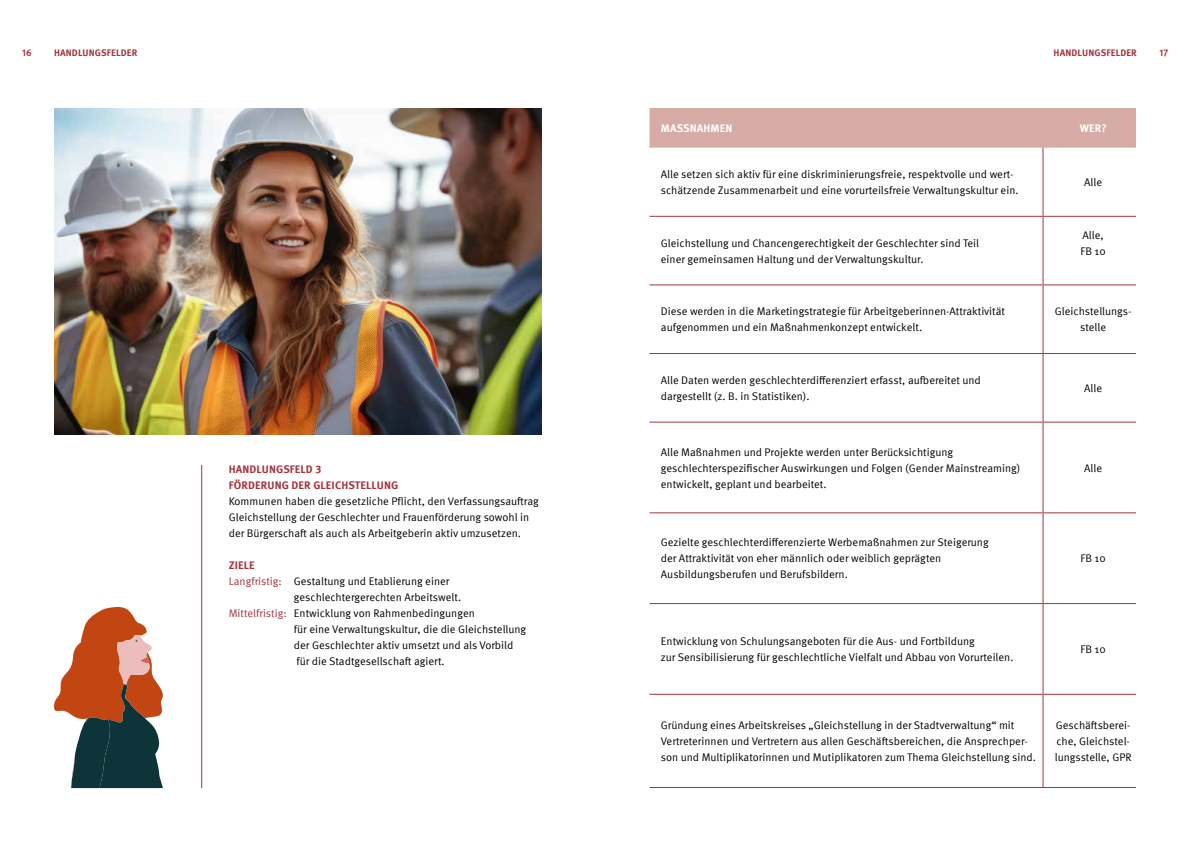
<style>
.page{position:relative;width:1191px;height:842px;background:#fff}
.page>*{position:absolute;margin:0;border:0;box-sizing:border-box;transform-origin:0 0}
.t1{font:11px/16px "Meta Pro";color:#000}
.t2{font:700 11px/16px "Meta Pro";letter-spacing:.01em;color:#a3353f}
.t3{font:700 11px "Meta Pro";letter-spacing:.01em;color:#fff}
.t4{font:700 9.5px "Meta Pro";letter-spacing:.01em;color:#a3353f}
.s1{color:#a3353f}
</style>
<div class="page">
<div style="left:649px;top:108px;width:487px;height:40px;background:#d7aca7"></div>
<hr style="left:649px;top:216px;width:394px;height:1px;background:#a3353f">
<hr style="left:649px;top:284px;width:394px;height:1px;background:#a3353f">
<hr style="left:649px;top:353px;width:394px;height:1px;background:#a3353f">
<hr style="left:649px;top:422px;width:394px;height:1px;background:#a3353f">
<hr style="left:649px;top:512px;width:394px;height:1px;background:#a3353f">
<hr style="left:649px;top:603px;width:394px;height:1px;background:#a3353f">
<hr style="left:649px;top:694px;width:394px;height:1px;background:#a3353f">
<hr style="left:649px;top:787px;width:394px;height:1px;background:#a3353f">
<hr style="left:1042px;top:148px;width:1px;height:68px;background:#a3353f">
<hr style="left:1042px;top:217px;width:1px;height:67px;background:#a3353f">
<hr style="left:1042px;top:285px;width:1px;height:68px;background:#a3353f">
<hr style="left:1042px;top:354px;width:1px;height:68px;background:#a3353f">
<hr style="left:1042px;top:423px;width:1px;height:89px;background:#a3353f">
<hr style="left:1042px;top:513px;width:1px;height:90px;background:#a3353f">
<hr style="left:1042px;top:604px;width:1px;height:90px;background:#a3353f">
<hr style="left:1042px;top:695px;width:1px;height:92px;background:#a3353f">
<hr style="left:1043px;top:216px;width:93px;height:1px;background:#a3353f">
<hr style="left:1043px;top:284px;width:93px;height:1px;background:#a3353f">
<hr style="left:1043px;top:353px;width:93px;height:1px;background:#a3353f">
<hr style="left:1043px;top:422px;width:93px;height:1px;background:#a3353f">
<hr style="left:1043px;top:512px;width:93px;height:1px;background:#a3353f">
<hr style="left:1043px;top:603px;width:93px;height:1px;background:#a3353f">
<hr style="left:1043px;top:694px;width:93px;height:1px;background:#a3353f">
<hr style="left:1043px;top:787px;width:93px;height:1px;background:#a3353f">
<svg style="left:54px;top:607px;width:109px;height:181px"></svg>
<hr style="left:201px;top:465px;width:1px;height:323px;background:#a3353f">
<img style="left:54px;top:108px;width:487px;height:326px">
<p class="t4" style="left:22px;top:45px;width:11px">16</p>
<p class="t4" style="left:54px;top:45px;width:85px">HANDLUNGSFELDER</p>
<p class="t4" style="left:1053px;top:45px;width:85px">HANDLUNGSFELDER</p>
<p class="t4" style="left:1159px;top:45px;width:10px">17</p>
<p class="t3" style="left:661px;top:120px;width:73px">MASSNAHMEN</p>
<p class="t3" style="left:1079px;top:120px;width:28px">WER?</p>
<p class="t1" style="left:661px;top:166px;width:359px">Alle setzen sich aktiv für eine diskriminierungsfreie, respektvolle und wert&shy;schätzende Zusammenarbeit und eine vorurteilsfreie Verwaltungskultur ein.</p>
<p class="t1" style="left:1084px;top:174px;width:19px">Alle</p>
<p class="t1" style="left:661px;top:234px;width:320px">Gleichstellung und Chancengerechtigkeit der Geschlechter sind Teil einer gemeinsamen Haltung und der Verwaltungskultur.</p>
<p class="t1" style="left:1080px;top:226px;width:27px">Alle,<br>FB 10</p>
<p class="t1" style="left:661px;top:303px;width:346px">Diese werden in die Marketingstrategie für Arbeitgeberinnen-Attraktivität aufgenommen und ein Maßnahmenkonzept entwickelt.</p>
<p class="t1" style="left:1054px;top:303px;width:78px;text-align:center">Gleichstellungs&shy;stelle</p>
<p class="t2" style="left:229px;top:461px;width:171px">HANDLUNGSFELD 3<br>FÖRDERUNG DER GLEICHSTELLUNG</p>
<p class="t1" style="left:229px;top:493px;width:311px">Kommunen haben die gesetzliche Pflicht, den Verfassungsauftrag<br>Gleichstellung der Geschlechter und Frauenförderung sowohl in der Bürgerschaft als auch als Arbeitgeberin aktiv umzusetzen.</p>
<p class="t2" style="left:229px;top:557px;width:27px">ZIELE</p>
<p class="t1" style="left:229px;top:573px;width:222px"><span class="s1">Langfristig:</span> Gestaltung und Etablierung einer</p>
<p class="t1" style="left:294px;top:589px;width:169px">geschlechtergerechten Arbeitswelt.</p>
<p class="t1" style="left:229px;top:605px;width:248px"><span class="s1">Mittelfristig:</span> Entwicklung von Rahmenbedingungen</p>
<p class="t1" style="left:294px;top:621px;width:234px">für eine Verwaltungskultur, die die Gleichstellung</p>
<p class="t1" style="left:294px;top:637px;width:221px">der Geschlechter aktiv umsetzt und als Vorbild</p>
<p class="t1" style="left:296px;top:653px;width:150px">für die Stadtgesellschaft agiert.</p>
<p class="t1" style="left:661px;top:371px;width:321px">Alle Daten werden geschlechterdifferenziert erfasst, aufbereitet und dargestellt (z. B. in Statistiken).</p>
<p class="t1" style="left:1084px;top:379px;width:19px">Alle</p>
<p class="t1" style="left:661px;top:443px;width:361px">Alle Maßnahmen und Projekte werden unter Berücksichtigung geschlechterspezifischer Auswirkungen und Folgen (Gender Mainstreaming) entwickelt, geplant und bearbeitet.</p>
<p class="t1" style="left:661px;top:534px;width:329px">Gezielte geschlechterdifferenzierte Werbemaßnahmen zur Steigerung der Attraktivität von eher männlich oder weiblich geprägten<br>Ausbildungsberufen und Berufsbildern.</p>
<p class="t1" style="left:1084px;top:459px;width:19px">Alle</p>
<p class="t1" style="left:1080px;top:550px;width:27px">FB 10</p>
<p class="t1" style="left:661px;top:633px;width:354px">Entwicklung von Schulungsangeboten für die Aus- und Fortbildung<br>zur Sensibilisierung für geschlechtliche Vielfalt und Abbau von Vorurteilen.</p>
<p class="t1" style="left:1080px;top:641px;width:27px">FB 10</p>
<p class="t1" style="left:661px;top:717px;width:376px">Gründung eines Arbeitskreises „Gleichstellung in der Stadtverwaltung“ mit<br>Vertreterinnen und Vertretern aus allen Geschäftsbereichen, die Ansprechper&shy;son und Multiplikatorinnen und Mutiplikatoren zum Thema Gleichstellung sind.</p>
<p class="t1" style="left:1054px;top:717px;width:78px">Geschäftsberei&shy;che, Gleichstel&shy;lungsstelle, GPR</p>
</div>
